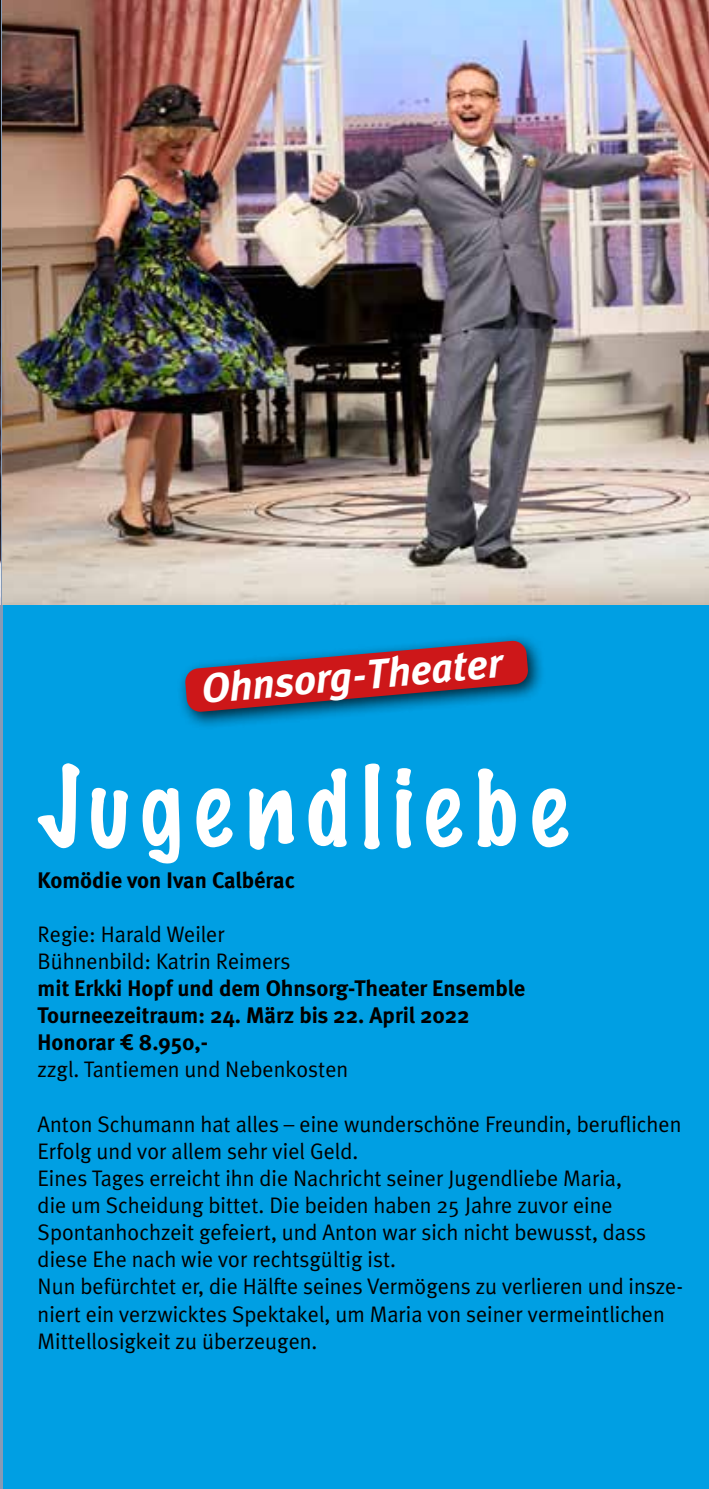
<style>
.page{position:relative;width:709px;height:1489px;background:#fff}
.page>*{position:absolute;margin:0;border:0;box-sizing:border-box;transform-origin:0 0}
.t1{font:100 100px "Marker Felt";letter-spacing:.115em;color:#fff}
.t2{font:italic 700 41.25px "Meta Plus";color:#fff}
.t3{font:22.5px/27px "Meta Plus Normal";color:#000}
.t4{font:700 22.5px/27px "Meta";color:#000}
</style>
<div class="page">
<div style="left:2px;top:0;width:707px;height:1488px;background:#009fe3"></div>
<hr style="left:0;top:0;width:2px;height:1488px;background:#869ab5">
<img style="left:0;top:0;width:709px;height:604px">
<div style="left:177px;top:632px;width:369px;height:98px;background:#000;opacity:.75"></div>
<svg style="left:185px;top:640px;width:343px;height:72px"></svg>
<h2 class="t2" style="left:199px;top:665px;width:303px;rotate:-5deg">Ohnsorg-Theater</h2>
<h1 class="t1" style="left:38px;top:727px;width:531px">Jugendliebe</h1>
<p class="t4" style="left:38px;top:865px;width:259px">Komödie von Ivan Calbérac</p>
<p class="t3" style="left:38px;top:920px;width:254px">Regie: Harald Weiler<br>Bühnenbild: Katrin Reimers</p>
<p class="t4" style="left:38px;top:974px;width:489px">mit Erkki Hopf und dem Ohnsorg-Theater Ensemble<br>Tourneezeitraum: 24. März bis 22. April 2022<br>Honorar € 8.950,-</p>
<p class="t3" style="left:38px;top:1055px;width:312px">zzgl. Tantiemen und Nebenkosten</p>
<p class="t3" style="left:38px;top:1109px;width:647px">Anton Schumann hat alles – eine wunderschöne Freundin, beruflichen Erfolg und vor allem sehr viel Geld.<br>Eines Tages erreicht ihn die Nachricht seiner Jugendliebe Maria,<br>die um Scheidung bittet. Die beiden haben 25 Jahre zuvor eine Spontanhochzeit gefeiert, und Anton war sich nicht bewusst, dass diese Ehe nach wie vor rechtsgültig ist.<br>Nun befürchtet er, die Hälfte seines Vermögens zu verlieren und insze&shy;niert ein verzwicktes Spektakel, um Maria von seiner vermeintlichen Mittellosigkeit zu überzeugen.</p>
</div>
